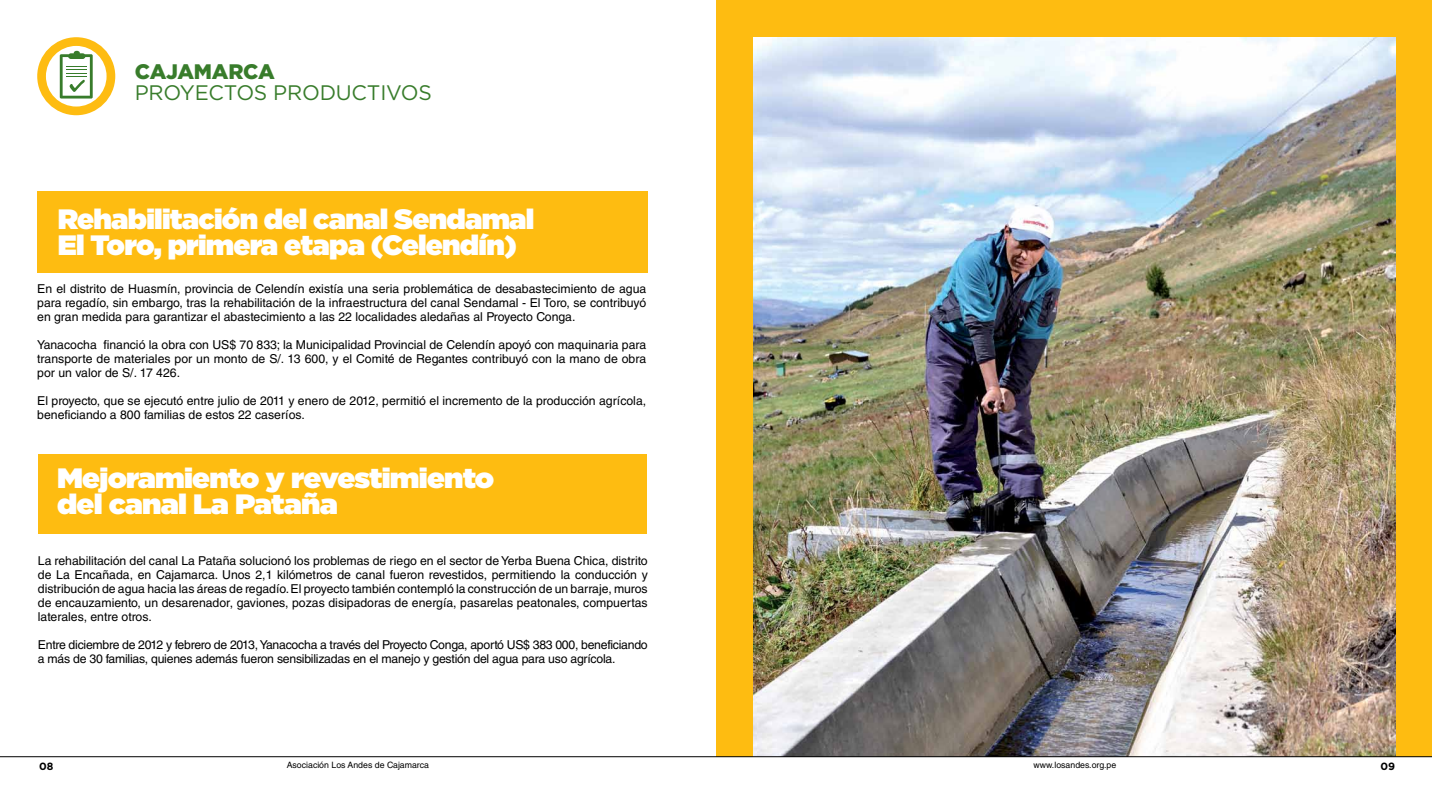
<style>
.page{position:relative;width:1432px;height:794px;background:#fff}
.page>*{position:absolute;margin:0;border:0;box-sizing:border-box;transform-origin:0 0}
.t1{font:900 28px/26.2px "Gotham";letter-spacing:-.025em;color:#fff}
.t2{font:900 28px/26.2px "Gotham";letter-spacing:-.025em;color:#fff;scale:1.07 1}
.t3{font:21px "Gotham";letter-spacing:-.01em;color:#387c2b}
.t4{font:900 21px "Gotham";letter-spacing:-.01em;color:#387c2b}
.t5{font:12.25px/14px "Helvetica LT Std";letter-spacing:-.005em;color:#000;text-align:justify}
.t6{font:700 10.5px "Gotham";color:#000}
.t7{font:8.75px "Helvetica LT Std";color:#000}
</style>
<div class="page">
<div style="left:37px;top:191px;width:610px;height:82px;background:#febc11"></div>
<div style="left:38px;top:454px;width:608px;height:79px;background:#febc11"></div>
<div style="left:716px;top:0;width:715px;height:756px;background:#febc11"></div>
<img style="left:753px;top:37px;width:642px;height:719px">
<hr style="left:0;top:756px;width:1431px;height:1px;background:#000">
<div style="left:37px;top:37px;width:78px;height:78px;background:#febc11;border-radius:50%"></div>
<div style="left:46px;top:46px;width:60px;height:60px;background:#fff;border-radius:50%"></div>
<svg style="left:60px;top:51px;width:33px;height:47px"></svg>
<h2 class="t4" style="left:135px;top:57px;width:142px">CAJAMARCA</h2>
<h2 class="t3" style="left:135px;top:79px;width:299px">PROYECTOS PRODUCTIVOS</h2>
<h1 class="t1" style="left:58px;top:205px;width:478px">Rehabilitación del canal Sendamal<br>El Toro, primera etapa (Celendín)</h1>
<p class="t5" style="left:37px;top:281px;width:610px">En el distrito de Huasmín, provincia de Celendín existía una seria problemática de desabastecimiento de agua para regadío, sin embargo, tras la rehabilitación de la infraestructura del canal Sendamal - El Toro, se contribuyó en gran medida para garantizar el abastecimiento a las 22 localidades aledañas al Proyecto Conga.</p>
<p class="t5" style="left:37px;top:337px;width:610px">Yanacocha financió la obra con US$ 70 833; la Municipalidad Provincial de Celendín apoyó con maquinaria para transporte de materiales por un monto de S/. 13 600, y el Comité de Regantes contribuyó con la mano de obra por un valor de S/. 17 426.</p>
<p class="t5" style="left:37px;top:393px;width:610px">El proyecto, que se ejecutó entre julio de 2011 y enero de 2012, permitió el incremento de la producción agrícola, beneficiando a 800 familias de estos 22 caseríos.</p>
<h1 class="t2" style="left:57px;top:464px;width:410px">Mejoramiento y revestimiento del canal La Pataña</h1>
<p class="t5" style="left:38px;top:553px;width:611px">La rehabilitación del canal La Pataña solucionó los problemas de riego en el sector de Yerba Buena Chica, distrito de La Encañada, en Cajamarca. Unos 2,1 kilómetros de canal fueron revestidos, permitiendo la conducción y distribución de agua hacia las áreas de regadío. El proyecto también contempló la construcción de un barraje, muros de encauzamiento, un desarenador, gaviones, pozas disipadoras de energía, pasarelas peatonales, compuertas laterales, entre otros.</p>
<p class="t5" style="left:38px;top:637px;width:611px">Entre diciembre de 2012 y febrero de 2013, Yanacocha a través del Proyecto Conga, aportó US$ 383 000, beneficiando a más de 30 familias, quienes además fueron sensibilizadas en el manejo y gestión del agua para uso agrícola.</p>
<p class="t6" style="left:39px;top:759px;width:16px">08</p>
<p class="t7" style="left:287px;top:759px;width:144px">Asociación Los Andes de Cajamarca</p>
<p class="t7" style="left:1033px;top:759px;width:84px">www.losandes.org.pe</p>
<p class="t6" style="left:1380px;top:759px;width:16px">09</p>
</div>
